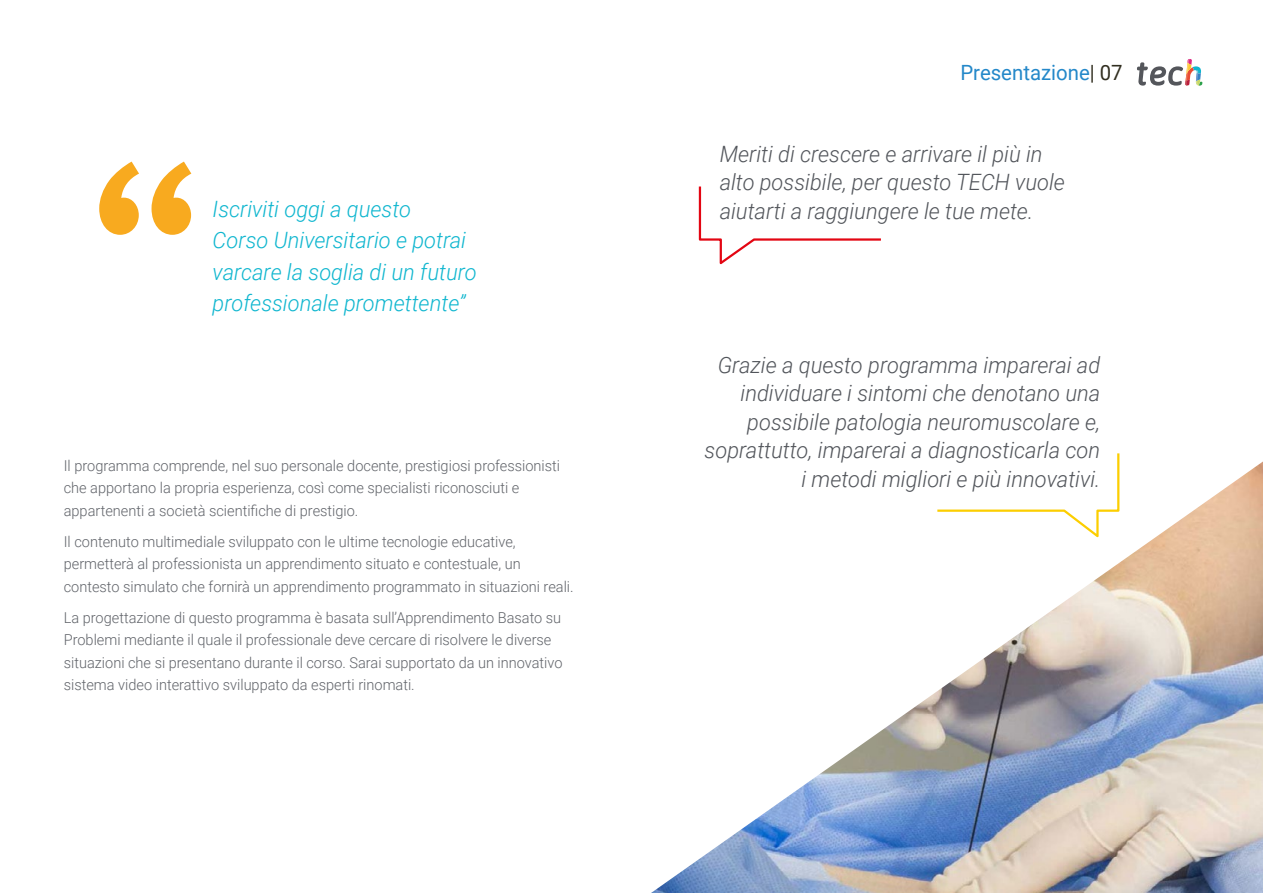
<style>
.page{position:relative;width:1263px;height:893px;background:#fff}
.page>*{position:absolute;margin:0;border:0;box-sizing:border-box;transform-origin:0 0}
.t1{font:italic 300 22.5px/28.5px "Roboto";color:#52555b;text-align:right}
.t2{font:italic 300 22.5px/31.5px "Roboto";color:#0fb6cf}
.t3{font:21px "Roboto";color:#2488c9}
.t4{font:300 15px/22.5px "Roboto";color:#61646a}
.s1{color:#312e20}
</style>
<div class="page">
<svg style="left:99px;top:162px;width:92px;height:73px"></svg>
<img style="left:651px;top:461px;width:612px;height:432px">
<svg style="left:698px;top:186px;width:183px;height:79px"></svg>
<svg style="left:1137px;top:59px;width:65px;height:27px"></svg>
<h1 class="t2" style="left:213px;top:192px;width:266px">Iscriviti oggi a questo<br>Corso Universitario e potrai varcare la soglia di un futuro professionale promettente”</h1>
<p class="t4" style="left:64px;top:453px;width:498px">Il programma comprende, nel suo personale docente, prestigiosi professionisti che apportano la propria esperienza, così come specialisti riconosciuti e appartenenti a società scientifiche di prestigio.</p>
<p class="t4" style="left:64px;top:529px;width:511px">Il contenuto multimediale sviluppato con le ultime tecnologie educative, permetterà al professionista un apprendimento situato e contestuale, un contesto simulato che fornirà un apprendimento programmato in situazioni reali.</p>
<p class="t4" style="left:64px;top:605px;width:500px">La progettazione di questo programma è basata sull’Apprendimento Basato su Problemi mediante il quale il professionale deve cercare di risolvere le diverse situazioni che si presentano durante il corso. Sarai supportato da un innovativo sistema video interattivo sviluppato da esperti rinomati.</p>
<h2 class="t3" style="left:960px;top:57px;width:164px">Presentazione<span class="s1">| 07</span></h2>
<h1 class="t1" style="left:720px;top:139px;width:347px;text-align:left">Meriti di crescere e arrivare il più in alto possibile, per questo TECH vuole aiutarti a raggiungere le tue mete.</h1>
<h1 class="t1" style="left:704px;top:350px;width:397px">Grazie a questo programma imparerai ad individuare i sintomi che denotano una possibile patologia neuromuscolare e, soprattutto, imparerai a diagnosticarla con i metodi migliori e più innovativi.</h1>
</div>
